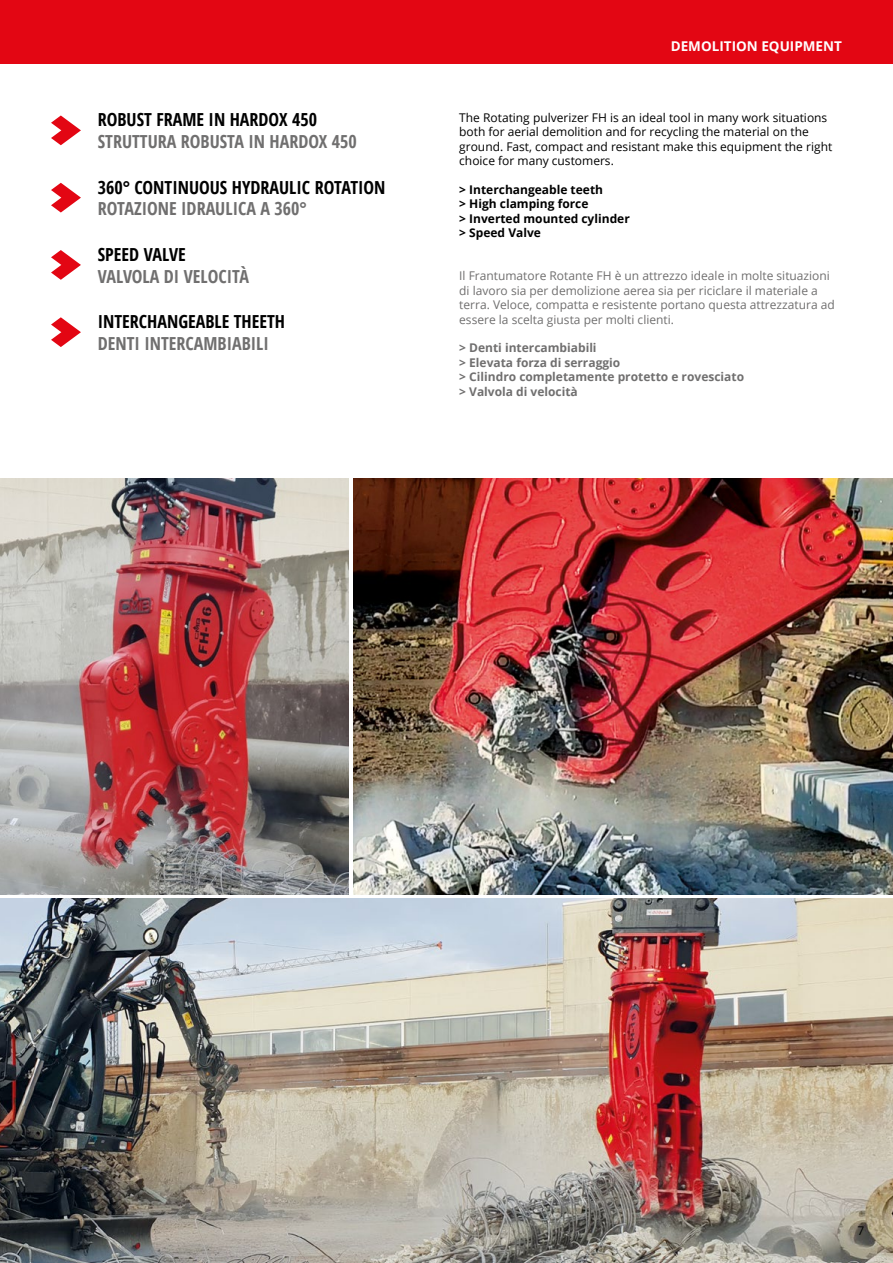
<style>
.page{position:relative;width:893px;height:1263px;background:#fff}
.page>*{position:absolute;margin:0;border:0;box-sizing:border-box;transform-origin:0 0}
.t1{font:700 18px "Open Sans Condensed";color:#706f6f}
.t2{font:700 18px "Open Sans Condensed";color:#000}
.t3{font:700 13.5px "Open Sans";color:#fff}
.t4{font:12px/14.4px "Open Sans";color:#706f6f}
.t5{font:12px/14.4px "Open Sans";color:#000}
.t6{font:700 12px/14.4px "Open Sans";color:#706f6f}
.t7{font:700 12px/14.4px "Open Sans";color:#000}
</style>
<div class="page">
<img style="left:0;top:899px;width:893px;height:364px">
<img style="left:0;top:478px;width:349px;height:417px">
<img style="left:353px;top:478px;width:540px;height:417px">
<svg style="left:51px;top:115px;width:30px;height:30px"></svg>
<svg style="left:51px;top:317px;width:30px;height:30px"></svg>
<svg style="left:51px;top:183px;width:30px;height:30px"></svg>
<svg style="left:51px;top:250px;width:30px;height:30px"></svg>
<div style="left:0;top:0;width:893px;height:64px;background:#e30613"></div>
<h1 class="t2" style="left:98px;top:107px;width:221px">ROBUST FRAME IN HARDOX 450</h1>
<h1 class="t1" style="left:98px;top:129px;width:261px">STRUTTURA ROBUSTA IN HARDOX 450</h1>
<h1 class="t2" style="left:98px;top:175px;width:289px">360° CONTINUOUS HYDRAULIC ROTATION</h1>
<h1 class="t1" style="left:98px;top:196px;width:211px">ROTAZIONE IDRAULICA A 360°</h1>
<h1 class="t2" style="left:98px;top:242px;width:89px">SPEED VALVE</h1>
<h1 class="t1" style="left:98px;top:263px;width:153px">VALVOLA DI VELOCITÀ</h1>
<h1 class="t2" style="left:98px;top:309px;width:189px">INTERCHANGEABLE THEETH</h1>
<h1 class="t1" style="left:98px;top:331px;width:173px">DENTI INTERCAMBIABILI</h1>
<p class="t3" style="left:671px;top:37px;width:173px">DEMOLITION EQUIPMENT</p>
<p class="t5" style="left:459px;top:110px;width:374px">The Rotating pulverizer FH is an ideal tool in many work situations both for aerial demolition and for recycling the material on the ground. Fast, compact and resistant make this equipment the right choice for many customers.</p>
<p class="t7" style="left:459px;top:182px;width:172px">&gt; Interchangeable teeth<br>&gt; High clamping force<br>&gt; Inverted mounted cylinder &gt; Speed Valve</p>
<p class="t4" style="left:459px;top:268px;width:377px">Il Frantumatore Rotante FH è un attrezzo ideale in molte situazioni di lavoro sia per demolizione aerea sia per riciclare il materiale a terra. Veloce, compatta e resistente portano questa attrezzatura ad essere la scelta giusta per molti clienti.</p>
<p class="t6" style="left:459px;top:340px;width:286px">&gt; Denti intercambiabili<br>&gt; Elevata forza di serraggio<br>&gt; Cilindro completamente protetto e rovesciato &gt; Valvola di velocità</p>
<p class="t5" style="left:857px;top:1223px;width:8px">7</p>
</div>
